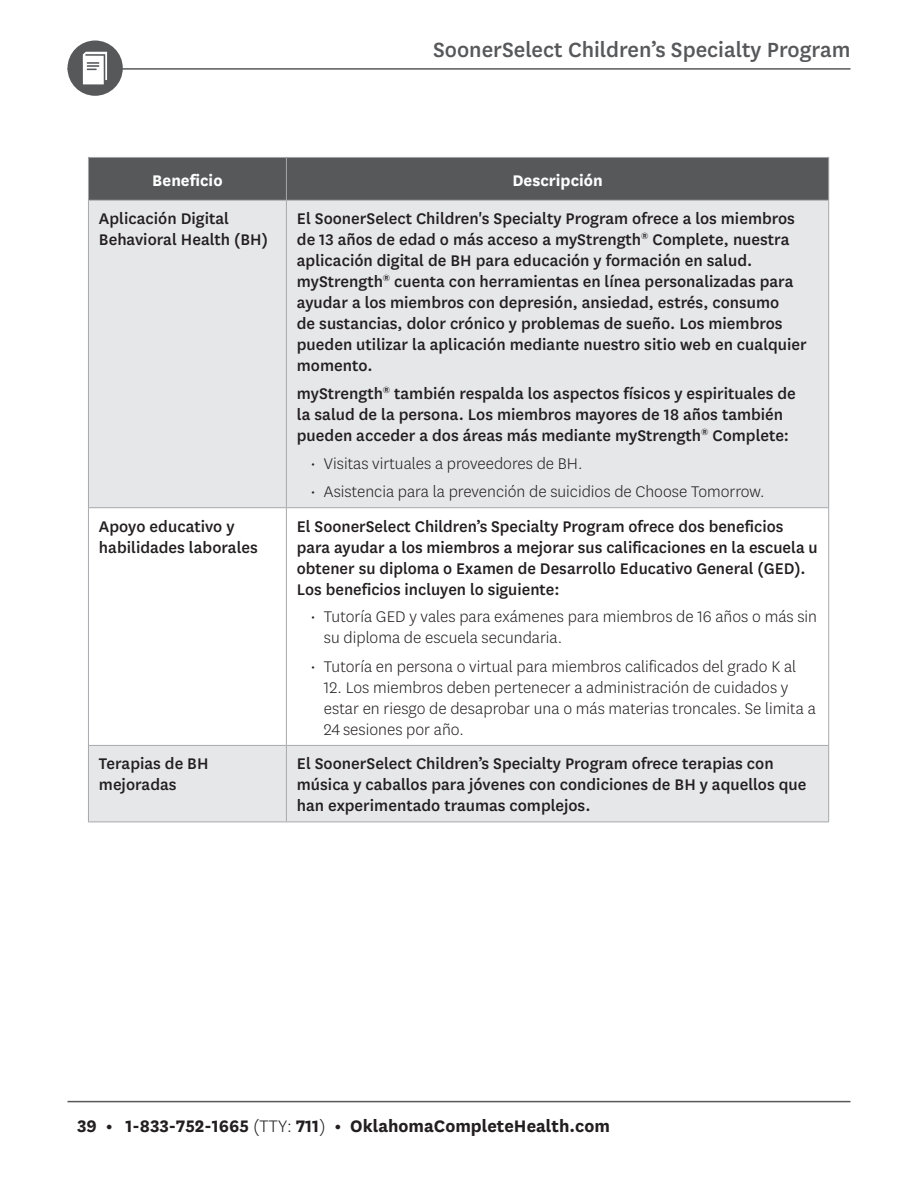
<style>
.page{position:relative;width:918px;height:1188px;background:#fff}
.page>*{position:absolute;margin:0;border:0;box-sizing:border-box;transform-origin:0 0}
.t1{font:500 24px "Centene Sans";color:#57585a}
.t2{font:700 19.5px "Centene Sans";color:#231f20}
.t3{font:500 18px/21px "Centene Sans";color:#231f20}
.t4{font:300 18px/21px "Centene Sans";color:#231f20}
.t5{font:700 18px "Centene Sans";color:#fff}
.s1{font-weight:300}
</style>
<div class="page">
<hr style="left:68px;top:1101px;width:782px;height:1px;background:#57585a">
<hr style="left:68px;top:68px;width:782px;height:2px;background:#57585a">
<div style="left:68px;top:41px;width:55px;height:55px;background:#57585a;border-radius:50%"></div>
<svg style="left:83px;top:52px;width:24px;height:32px"></svg>
<div style="left:286px;top:200px;width:543px;height:308px;background:#e6e7e9"></div>
<div style="left:286px;top:745px;width:543px;height:77px;background:#e6e7e9"></div>
<div style="left:88px;top:157px;width:198px;height:43px;background:#57585a"></div>
<div style="left:286px;top:157px;width:543px;height:43px;background:#57585a"></div>
<div style="left:88px;top:200px;width:198px;height:308px;background:#e6e7e9"></div>
<div style="left:88px;top:745px;width:198px;height:77px;background:#e6e7e9"></div>
<hr style="left:88px;top:157px;width:198px;height:1px;background:#a8a9ad">
<hr style="left:88px;top:158px;width:1px;height:42px;background:#a8a9ad">
<hr style="left:286px;top:157px;width:543px;height:1px;background:#a8a9ad">
<hr style="left:286px;top:158px;width:1px;height:42px;background:#a8a9ad">
<hr style="left:828px;top:158px;width:1px;height:42px;background:#a8a9ad">
<hr style="left:88px;top:200px;width:198px;height:1px;background:#a8a9ad">
<hr style="left:286px;top:200px;width:543px;height:1px;background:#a8a9ad">
<hr style="left:88px;top:201px;width:1px;height:306px;background:#a8a9ad">
<hr style="left:286px;top:201px;width:1px;height:306px;background:#a8a9ad">
<hr style="left:828px;top:201px;width:1px;height:306px;background:#a8a9ad">
<hr style="left:88px;top:507px;width:198px;height:1px;background:#a8a9ad">
<hr style="left:88px;top:508px;width:1px;height:237px;background:#a8a9ad">
<hr style="left:286px;top:507px;width:543px;height:1px;background:#a8a9ad">
<hr style="left:286px;top:508px;width:1px;height:237px;background:#a8a9ad">
<hr style="left:828px;top:508px;width:1px;height:237px;background:#a8a9ad">
<hr style="left:88px;top:745px;width:198px;height:1px;background:#a8a9ad">
<hr style="left:88px;top:746px;width:1px;height:76px;background:#a8a9ad">
<hr style="left:286px;top:745px;width:543px;height:1px;background:#a8a9ad">
<hr style="left:286px;top:746px;width:1px;height:76px;background:#a8a9ad">
<hr style="left:828px;top:746px;width:1px;height:76px;background:#a8a9ad">
<hr style="left:88px;top:822px;width:198px;height:1px;background:#a8a9ad">
<hr style="left:286px;top:822px;width:543px;height:1px;background:#a8a9ad">
<h1 class="t1" style="left:433px;top:33px;width:419px">SoonerSelect Children’s Specialty Program</h1>
<p class="t5" style="left:152px;top:167px;width:72px">Beneficio</p>
<p class="t5" style="left:512px;top:167px;width:92px">Descripción</p>
<p class="t3" style="left:99px;top:207px;width:170px">Aplicación Digital<br>Behavioral Health (BH)</p>
<p class="t3" style="left:297px;top:207px;width:511px">El SoonerSelect Children's Specialty Program ofrece a los miembros de 13 años de edad o más acceso a myStrength<sup>®</sup> Complete, nuestra aplicación digital de BH para educación y formación en salud. myStrength<sup>®</sup> cuenta con herramientas en línea personalizadas para ayudar a los miembros con depresión, ansiedad, estrés, consumo<br>de sustancias, dolor crónico y problemas de sueño. Los miembros pueden utilizar la aplicación mediante nuestro sitio web en cualquier momento.</p>
<p class="t3" style="left:297px;top:382px;width:501px">myStrength<sup>®</sup> también respalda los aspectos físicos y espirituales de la salud de la persona. Los miembros mayores de 18 años también pueden acceder a dos áreas más mediante myStrength<sup>®</sup> Complete:</p>
<p class="t4" style="left:310px;top:452px;width:274px">• Visitas virtuales a proveedores de BH.</p>
<p class="t4" style="left:310px;top:481px;width:456px">• Asistencia para la prevención de suicidios de Choose Tomorrow.</p>
<p class="t3" style="left:99px;top:515px;width:160px">Apoyo educativo y habilidades laborales</p>
<p class="t3" style="left:297px;top:515px;width:522px">El SoonerSelect Children’s Specialty Program ofrece dos beneficios para ayudar a los miembros a mejorar sus calificaciones en la escuela u obtener su diploma o Examen de Desarrollo Educativo General (GED).<br>Los beneficios incluyen lo siguiente:</p>
<p class="t4" style="left:324px;top:606px;width:495px;text-indent:-14px">• Tutoría GED y vales para exámenes para miembros de 16 años o más sin su diploma de escuela secundaria.</p>
<p class="t4" style="left:310px;top:655px;width:487px">• Tutoría en persona o virtual para miembros calificados del grado K al</p>
<p class="t4" style="left:324px;top:676px;width:493px">12. Los miembros deben pertenecer a administración de cuidados y estar en riesgo de desaprobar una o más materias troncales. Se limita a<br>24 sesiones por año.</p>
<p class="t3" style="left:99px;top:752px;width:111px">Terapias de BH mejoradas</p>
<p class="t3" style="left:297px;top:752px;width:511px">El SoonerSelect Children’s Specialty Program ofrece terapias con música y caballos para jóvenes con condiciones de BH y aquellos que han experimentado traumas complejos.</p>
<p class="t2" style="left:77px;top:1112px;width:534px">39 • 1-833-752-1665 <span class="s1">(TTY:</span> 711<span class="s1">)</span> • OklahomaCompleteHealth.com</p>
</div>
